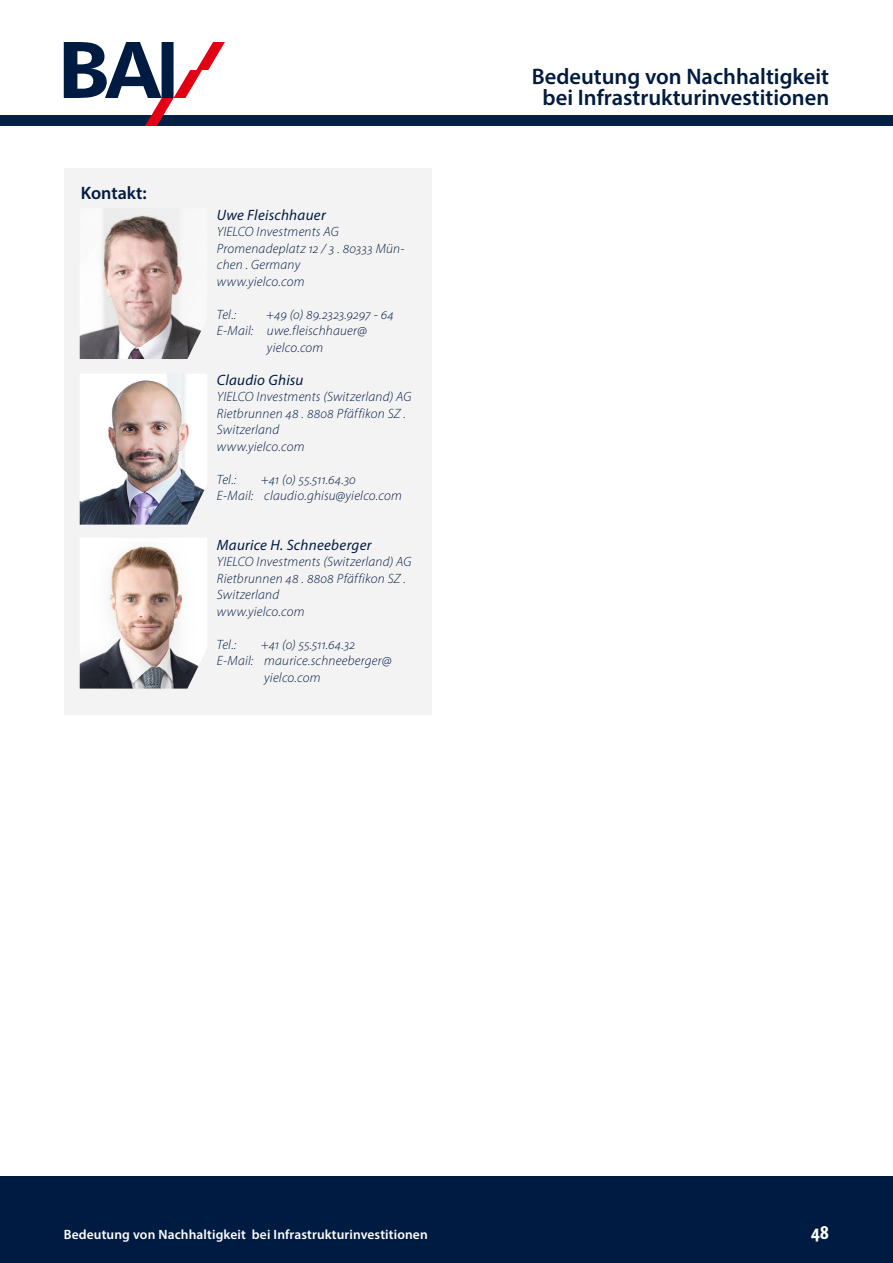
<style>
.page{position:relative;width:893px;height:1263px;background:#fff}
.page>*{position:absolute;margin:0;border:0;box-sizing:border-box;transform-origin:0 0}
.t1{font:600 22.5px/21px "Myriad Pro";color:#001b41;text-align:center}
.t2{font:700 condensed 21px "Myriad Pro";color:#fff}
.t3{font:600 18px "Myriad Pro";color:#001b41}
.t4{font:italic 15px "Myriad Pro";letter-spacing:.02em;color:#001b41}
.t5{font:italic 300 13.5px/16.5px "Myriad Pro";letter-spacing:.02em;color:#001b41}
.t6{font:600 13.5px "Myriad Pro";letter-spacing:.01em;color:#fff}
.t7{font:italic 300 13.5px "Myriad Pro";color:#001b41}
</style>
<div class="page">
<div style="left:0;top:1176px;width:893px;height:87px;background:#001b41"></div>
<div style="left:0;top:115px;width:893px;height:11px;background:#001b41"></div>
<svg style="left:64px;top:42px;width:161px;height:84px"></svg>
<div style="left:64px;top:168px;width:368px;height:546px;background:#f4f3f4"></div>
<img style="left:80px;top:215px;width:121px;height:144px">
<img style="left:80px;top:374px;width:127px;height:151px">
<img style="left:80px;top:538px;width:127px;height:151px">
<h3 class="t3" style="left:81px;top:183px;width:67px">Kontakt:</h3>
<p class="t4" style="left:217px;top:209px;width:110px">Uwe Fleischhauer</p>
<p class="t5" style="left:217px;top:225px;width:189px">YIELCO Investments AG<br>Promenadeplatz 12 / 3 . 80333 Mün&shy;chen . Germany<br>www.yielco.com</p>
<p class="t5" style="left:217px;top:307px;width:21px">Tel.:</p>
<p class="t7" style="left:266px;top:309px;width:129px">+49 (0) 89.2323.9297 - 64</p>
<p class="t5" style="left:217px;top:324px;width:152px">E-Mail: uwe.fleischhauer@</p>
<p class="t5" style="left:267px;top:340px;width:58px">yielco.com</p>
<p class="t4" style="left:217px;top:374px;width:88px">Claudio Ghisu</p>
<p class="t5" style="left:217px;top:390px;width:196px">YIELCO Investments (Switzerland) AG<br>Rietbrunnen 48 . 8808 Pfäffikon SZ .<br>Switzerland<br>www.yielco.com</p>
<p class="t5" style="left:217px;top:472px;width:21px">Tel.:</p>
<p class="t5" style="left:217px;top:472px;width:187px;text-align:center">+41 (0) 55.511.64.30<br>E-Mail: claudio.ghisu@yielco.com</p>
<p class="t4" style="left:217px;top:539px;width:156px">Maurice H. Schneeberger</p>
<p class="t5" style="left:217px;top:555px;width:196px">YIELCO Investments (Switzerland) AG<br>Rietbrunnen 48 . 8808 Pfäffikon SZ .<br>Switzerland<br>www.yielco.com</p>
<p class="t5" style="left:217px;top:637px;width:21px">Tel.:</p>
<p class="t5" style="left:261px;top:637px;width:96px">+41 (0) 55.511.64.32</p>
<p class="t5" style="left:217px;top:654px;width:176px">E-Mail: maurice.schneeberger@</p>
<p class="t5" style="left:264px;top:670px;width:58px">yielco.com</p>
<h1 class="t1" style="left:532px;top:67px;width:299px">Bedeutung von Nachhaltigkeit bei Infrastrukturinvestitionen</h1>
<p class="t6" style="left:64px;top:1228px;width:365px">Bedeutung von Nachhaltigkeit bei Infrastrukturinvestitionen</p>
<h2 class="t2" style="left:811px;top:1224px;width:20px">48</h2>
</div>
